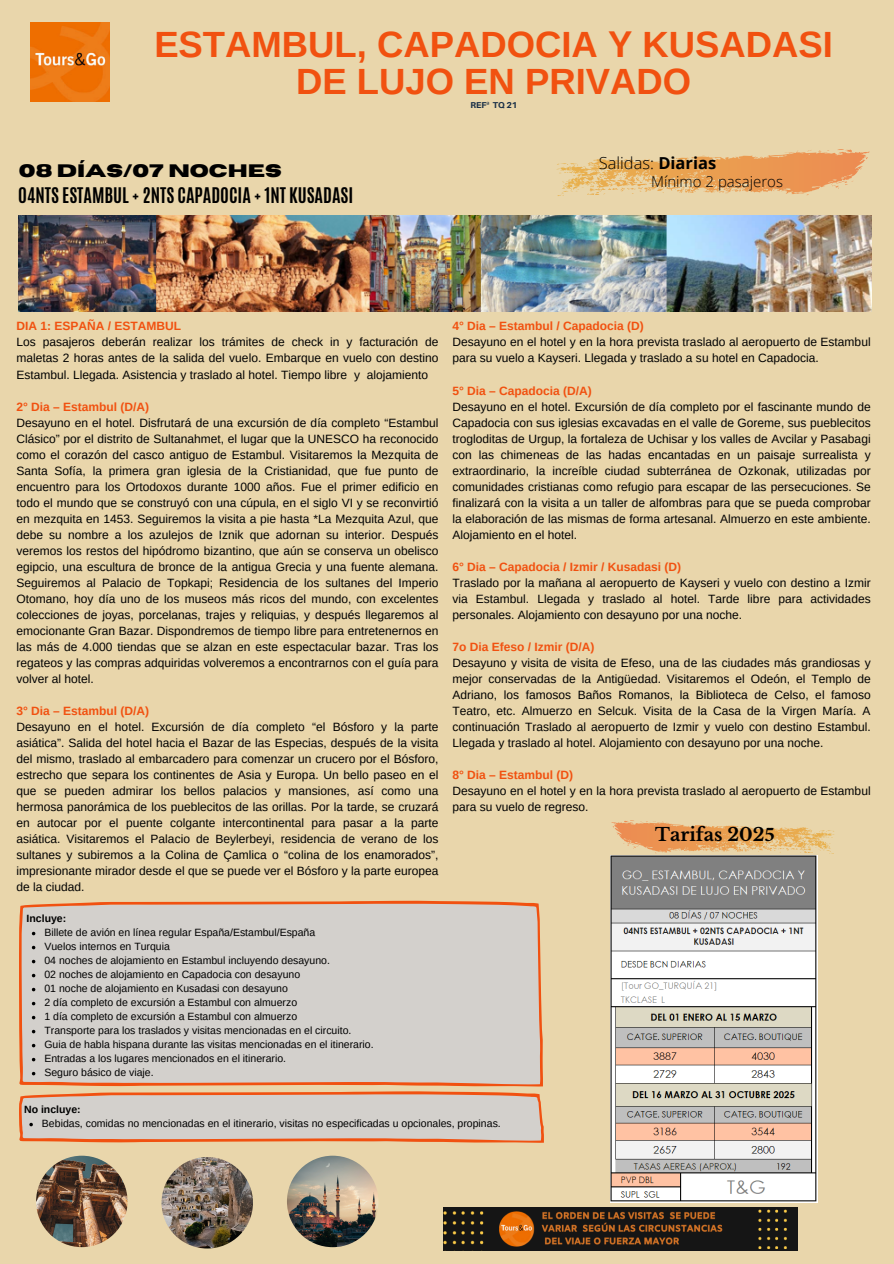
<style>
.page{position:relative;width:894px;height:1264px;background:#fff}
.page>*{position:absolute;margin:0;border:0;box-sizing:border-box;transform-origin:0 0}
.t1{font:700 36.45px/37.8px "Arimo";color:#f15110;text-align:center}
.t2{font:700 18px "Antonio";color:#000}
.t3{font:700 18px "Horizon";color:#000}
.t4{font:700 18px "Libre Baskerville";color:#000}
.t5{font:300 16.5px "Open Sans";color:#000}
.t6{font:300 15px "Open Sans";color:#000}
.t7{font:12px/16px "Arimo";color:#000}
.t8{font:10.5px "Arimo";color:#000}
.t9{font:700 10.5px "Arimo";color:#000}
.t10{font:800 8.55px "Aileron";color:#1a3047}
.s1{font-family:"Noto Sans";font-weight:400}
.s2{font-weight:700}
.s3{font-weight:700;color:#f15110}
.s4{font-family:"Minion Pro";font-size:21px}
</style>
<div class="page">
<div style="left:0;top:0;width:893px;height:1263px;background:#e9d6ab"></div>
<img style="left:30px;top:22px;width:79px;height:79px">
<svg style="left:556px;top:149px;width:314px;height:47px"></svg>
<svg style="left:611px;top:820px;width:223px;height:33px"></svg>
<div style="left:19px;top:900px;width:524px;height:186px;background:#d3d0cc"></div>
<img style="left:36px;top:1155px;width:91px;height:92px;border-radius:50%">
<img style="left:161px;top:1156px;width:92px;height:92px;border-radius:50%">
<img style="left:287px;top:1155px;width:91px;height:92px;border-radius:50%">
<img style="left:443px;top:1207px;width:354px;height:43px">
<img style="left:19px;top:215px;width:852px;height:96px">
<svg style="left:19px;top:1091px;width:524px;height:51px;background:#d7c1b5"></svg>
<svg style="left:32px;top:931px;width:3px;height:4px"></svg>
<svg style="left:32px;top:945px;width:3px;height:4px"></svg>
<svg style="left:32px;top:959px;width:3px;height:4px"></svg>
<svg style="left:32px;top:973px;width:3px;height:4px"></svg>
<svg style="left:32px;top:987px;width:3px;height:4px"></svg>
<svg style="left:32px;top:1001px;width:3px;height:4px"></svg>
<svg style="left:32px;top:1015px;width:3px;height:4px"></svg>
<svg style="left:32px;top:1029px;width:3px;height:4px"></svg>
<svg style="left:32px;top:1043px;width:3px;height:4px"></svg>
<svg style="left:32px;top:1057px;width:3px;height:4px"></svg>
<svg style="left:32px;top:1071px;width:3px;height:4px"></svg>
<img style="left:610px;top:855px;width:207px;height:347px">
<h6 class="t1" style="left:154px;top:25px;width:679px">ESTAMBUL, CAPADOCIA Y KUSADASI<br>DE LUJO EN PRIVADO</h6>
<h6 class="t10" style="left:470px;top:100px;width:48px">REF<span class="s1">ª</span> TQ 21</h6>
<h1 class="t3" style="left:19px;top:162px;width:264px">08 DÍAS/07 NOCHES</h1>
<p class="t2" style="left:18px;top:182px;width:336px">04NTS ESTAMBUL + 2NTS CAPADOCIA + 1NT KUSADASI</p>
<h6 class="t5" style="left:598px;top:151px;width:119px">Salidas: <span class="s2">Diarias</span></h6>
<h6 class="t6" style="left:651px;top:171px;width:133px">Mínimo 2 pasajeros</h6>
<h3 class="t7" style="left:16px;top:318px;width:423px"><span class="s3">DIA 1: ESPAÑA / ESTAMBUL<br></span>Los pasajeros deberán realizar los trámites de check in y facturación de maletas 2 horas antes de la salida del vuelo. Embarque en vuelo con destino Estambul. Llegada. Asistencia y traslado al hotel. Tiempo libre y alojamiento</h3>
<p class="t7" style="left:16px;top:398px;width:423px"><span class="s3">2° Dia – Estambul (D/A)<br></span>Desayuno en el hotel. Disfrutará de una excursión de día completo “Estambul Clásico” por el distrito de Sultanahmet, el lugar que la UNESCO ha reconocido como el corazón del casco antiguo de Estambul. Visitaremos la Mezquita de Santa Sofía, la primera gran iglesia de la Cristianidad, que fue punto de encuentro para los Ortodoxos durante 1000 años. Fue el primer edificio en todo el mundo que se construyó con una cúpula, en el siglo VI y se reconvirtió en mezquita en 1453. Seguiremos la visita a pie hasta *La Mezquita Azul, que debe su nombre a los azulejos de Iznik que adornan su interior. Después veremos los restos del hipódromo bizantino, que aún se conserva un obelisco egipcio, una escultura de bronce de la antigua Grecia y una fuente alemana.<br>Seguiremos al Palacio de Topkapi; Residencia de los sultanes del Imperio Otomano, hoy día uno de los museos más ricos del mundo, con excelentes colecciones de joyas, porcelanas, trajes y reliquias, y después llegaremos al emocionante Gran Bazar. Dispondremos de tiempo libre para entretenernos en las más de 4.000 tiendas que se alzan en este espectacular bazar. Tras los regateos y las compras adquiridas volveremos a encontrarnos con el guía para volver al hotel.</p>
<p class="t7" style="left:16px;top:702px;width:423px"><span class="s3">3° Dia – Estambul (D/A)<br></span>Desayuno en el hotel. Excursión de día completo “el Bósforo y la parte asiática”. Salida del hotel hacia el Bazar de las Especias, después de la visita del mismo, traslado al embarcadero para comenzar un crucero por el Bósforo, estrecho que separa los continentes de Asia y Europa. Un bello paseo en el que se pueden admirar los bellos palacios y mansiones, así como una hermosa panorámica de los pueblecitos de las orillas. Por la tarde, se cruzará en autocar por el puente colgante intercontinental para pasar a la parte asiática. Visitaremos el Palacio de Beylerbeyi, residencia de verano de los sultanes y subiremos a la Colina de Çamlica o “colina de los enamorados”, impresionante mirador desde el que se puede ver el Bósforo y la parte europea de la ciudad.</p>
<p class="t9" style="left:27px;top:912px;width:41px">Incluye:</p>
<p class="t8" style="left:44px;top:926px;width:272px">Billete de avión en línea regular España/Estambul/España</p>
<p class="t8" style="left:44px;top:940px;width:127px">Vuelos internos en Turquia</p>
<p class="t8" style="left:44px;top:954px;width:287px">04 noches de alojamiento en Estambul incluyendo desayuno.</p>
<p class="t8" style="left:44px;top:968px;width:257px">02 noches de alojamiento en Capadocia con desayuno</p>
<p class="t8" style="left:44px;top:982px;width:245px">01 noche de alojamiento en Kusadasi con desayuno</p>
<p class="t8" style="left:44px;top:996px;width:254px">2 día completo de excursión a Estambul con almuerzo</p>
<p class="t8" style="left:44px;top:1010px;width:254px">1 día completo de excursión a Estambul con almuerzo</p>
<p class="t8" style="left:44px;top:1024px;width:308px">Transporte para los traslados y visitas mencionadas en el circuito.</p>
<p class="t8" style="left:44px;top:1038px;width:330px">Guia de habla hispana durante las visitas mencionadas en el itinerario.</p>
<p class="t8" style="left:44px;top:1052px;width:243px">Entradas a los lugares mencionados en el itinerario.</p>
<p class="t8" style="left:44px;top:1066px;width:111px">Seguro básico de viaje.</p>
<p class="t7" style="left:452px;top:318px;width:419px"><span class="s3">4° Dia – Estambul / Capadocia (D)<br></span>Desayuno en el hotel y en la hora prevista traslado al aeropuerto de Estambul para su vuelo a Kayseri. Llegada y traslado a su hotel en Capadocia.</p>
<h2 class="t7" style="left:452px;top:382px;width:419px"><span class="s3">5° Dia – Capadocia (D/A)<br></span>Desayuno en el hotel. Excursión de día completo por el fascinante mundo de Capadocia con sus iglesias excavadas en el valle de Goreme, sus pueblecitos trogloditas de Urgup, la fortaleza de Uchisar y los valles de Avcilar y Pasabagi con las chimeneas de las hadas encantadas en un paisaje surrealista y extraordinario, la increíble ciudad subterránea de Ozkonak, utilizadas por comunidades cristianas como refugio para escapar de las persecuciones. Se finalizará con la visita a un taller de alfombras para que se pueda comprobar la elaboración de las mismas de forma artesanal. Almuerzo en este ambiente.<br>Alojamiento en el hotel.</h2>
<p class="t7" style="left:452px;top:558px;width:419px"><span class="s3">6° Dia – Capadocia / Izmir / Kusadasi (D)<br></span>Traslado por la mañana al aeropuerto de Kayseri y vuelo con destino a Izmir via Estambul. Llegada y traslado al hotel. Tarde libre para actividades personales. Alojamiento con desayuno por una noche.</p>
<h6 class="t7" style="left:452px;top:638px;width:419px"><span class="s3">7o Dia Efeso / Izmir (D/A)<br></span>Desayuno y visita de visita de Efeso, una de las ciudades más grandiosas y mejor conservadas de la Antigüedad. Visitaremos el Odeón, el Templo de Adriano, los famosos Baños Romanos, la Biblioteca de Celso, el famoso Teatro, etc. Almuerzo en Selcuk. Visita de la Casa de la Virgen María. A continuación Traslado al aeropuerto de Izmir y vuelo con destino Estambul.<br>Llegada y traslado al hotel. Alojamiento con desayuno por una noche.</h6>
<h6 class="t7" style="left:452px;top:766px;width:419px"><span class="s3">8° Dia – Estambul (D)<br></span>Desayuno en el hotel y en la hora prevista traslado al aeropuerto de Estambul para su vuelo de regreso.</h6>
<p class="t4" style="left:655px;top:823px;width:121px">Tarifas 202<span class="s4">5</span></p>
<p class="t9" style="left:24px;top:1103px;width:58px">No incluye:</p>
<p class="t8" style="left:42px;top:1117px;width:460px">Bebidas, comidas no mencionadas en el itinerario, visitas no especificadas u opcionales, propinas.</p>
</div>
